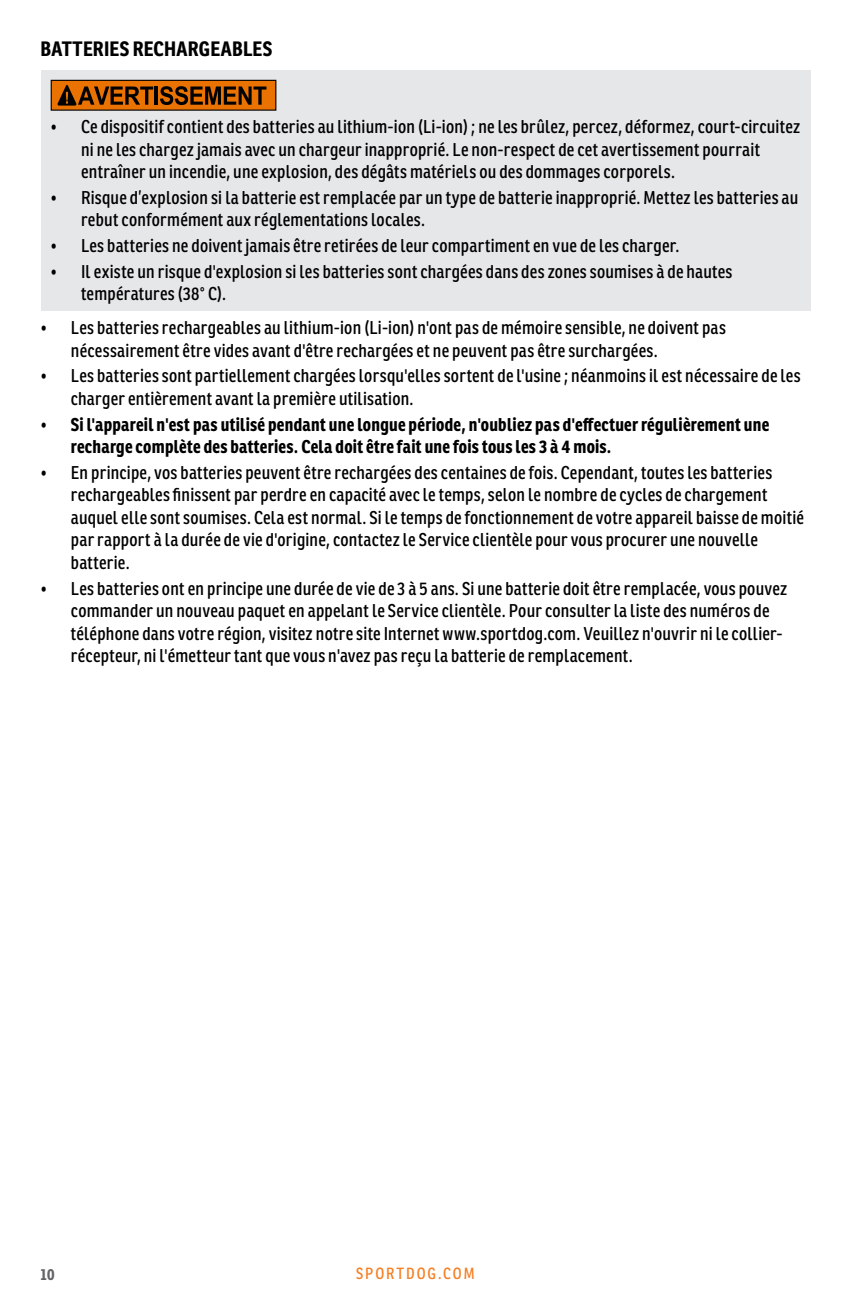
<style>
.page{position:relative;width:851px;height:1296px;background:#fff}
.page>*{position:absolute;margin:0;border:0;box-sizing:border-box;transform-origin:0 0}
.t1{font:700 20.25px "Ronnia Cond";letter-spacing:.01em;color:#000}
.t2{font:18px/22.5px "Ronnia Cond";letter-spacing:.015em;color:#000}
.t3{font:700 18px/22.5px "Ronnia Cond";letter-spacing:.015em;color:#000}
.t4{font:15.75px "Ronnia Cond";letter-spacing:.12em;color:#f58025}
.t5{font:700 15.75px "Ronnia Cond";color:#636466}
.s1{font-weight:400}
</style>
<div class="page">
<div style="left:40px;top:70px;width:770px;height:241px;background:#e6e7e8"></div>
<div style="left:51px;top:80px;width:225px;height:30px;background:#ea7200"></div>
<hr style="left:155px;top:87px;width:3px;height:18px;background:#000">
<svg style="left:160px;top:86px;width:106px;height:19px"></svg>
<svg style="left:57px;top:85px;width:96px;height:21px"></svg>
<div style="left:51px;top:80px;width:225px;height:31px;border:1px solid #000"></div>
<p class="t1" style="left:40px;top:35px;width:233px">BATTERIES RECHARGEABLES</p>
<p class="t2" style="left:81px;top:115px;width:720px;text-indent:-30px">• Ce dispositif contient des batteries au lithium-ion (Li-ion) ; ne les brûlez, percez, déformez, court-circuitez ni ne les chargez jamais avec un chargeur inapproprié. Le non-respect de cet avertissement pourrait entraîner un incendie, une explosion, des dégâts matériels ou des dommages corporels.</p>
<p class="t2" style="left:81px;top:186px;width:718px;text-indent:-30px">• Risque d’explosion si la batterie est remplacée par un type de batterie inapproprié. Mettez les batteries au rebut conformément aux réglementations locales.</p>
<p class="t2" style="left:51px;top:234px;width:630px">• Les batteries ne doivent jamais être retirées de leur compartiment en vue de les charger.</p>
<p class="t2" style="left:81px;top:260px;width:653px;text-indent:-30px">• Il existe un risque d'explosion si les batteries sont chargées dans des zones soumises à de hautes températures (38° C).</p>
<p class="t2" style="left:71px;top:316px;width:656px;text-indent:-30px">• Les batteries rechargeables au lithium-ion (Li-ion) n'ont pas de mémoire sensible, ne doivent pas nécessairement être vides avant d'être rechargées et ne peuvent pas être surchargées.</p>
<p class="t2" style="left:71px;top:365px;width:731px;text-indent:-30px">• Les batteries sont partiellement chargées lorsqu'elles sortent de l'usine ; néanmoins il est nécessaire de les charger entièrement avant la première utilisation.</p>
<p class="t3" style="left:71px;top:413px;width:699px;text-indent:-30px"><span class="s1">•</span> Si l'appareil n'est pas utilisé pendant une longue période, n'oubliez pas d'effectuer régulièrement une recharge complète des batteries. Cela doit être fait une fois tous les 3 à 4 mois.</p>
<p class="t2" style="left:71px;top:461px;width:734px;text-indent:-30px">• En principe, vos batteries peuvent être rechargées des centaines de fois. Cependant, toutes les batteries rechargeables finissent par perdre en capacité avec le temps, selon le nombre de cycles de chargement auquel elle sont soumises. Cela est normal. Si le temps de fonctionnement de votre appareil baisse de moitié par rapport à la durée de vie d'origine, contactez le Service clientèle pour vous procurer une nouvelle batterie.</p>
<p class="t2" style="left:71px;top:577px;width:718px;text-indent:-30px">• Les batteries ont en principe une durée de vie de 3 à 5 ans. Si une batterie doit être remplacée, vous pouvez commander un nouveau paquet en appelant le Service clientèle. Pour consulter la liste des numéros de téléphone dans votre région, visitez notre site Internet www.sportdog.com. Veuillez n'ouvrir ni le collier&shy;récepteur, ni l'émetteur tant que vous n'avez pas reçu la batterie de remplacement.</p>
<p class="t5" style="left:40px;top:1264px;width:16px">10</p>
<p class="t4" style="left:356px;top:1264px;width:120px">SPORTDOG.COM</p>
</div>
